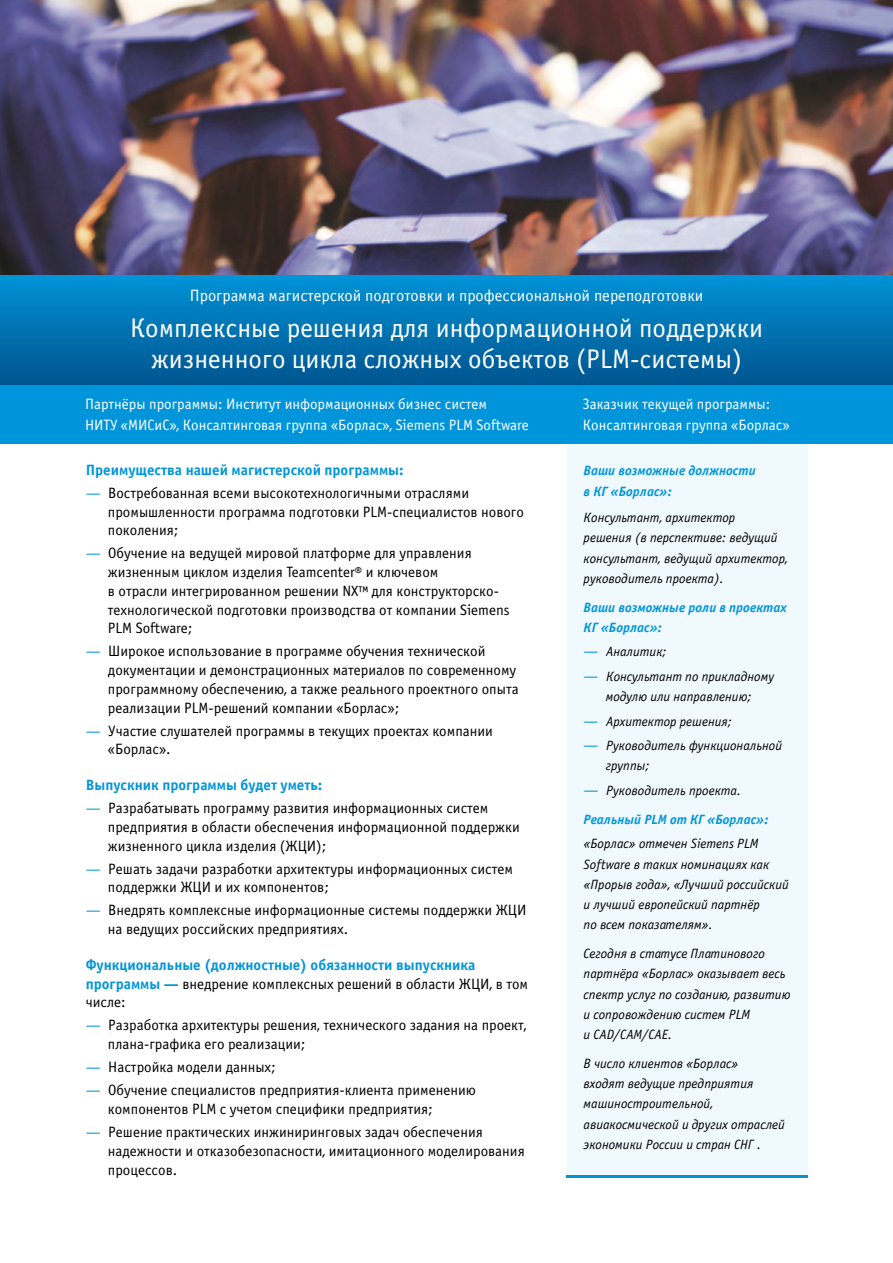
<style>
.page{position:relative;width:893px;height:1263px;background:#fff}
.page>*{position:absolute;margin:0;border:0;box-sizing:border-box;transform-origin:0 0}
.t1{font:27px/31.5px "Officina Sans C";color:#fff;text-align:center}
.t2{font:16.5px "Officina Sans C";color:#fff}
.t3{font:15px/18.8px "Officina Sans C";color:#000}
.t4{font:700 15px/18.8px "Officina Sans C";color:#0095da}
.t5{font:15px/21px "Officina Sans C";color:#fff}
.t6{font:italic 13.5px/20.2px "Officina Sans Book C";color:#000}
.t7{font:italic 13.5px/20.2px "Officina Sans Bold OSC";color:#0095da}
.s1{color:#0095da}
.s2{font-weight:400;color:#000}
.s3{font-family:"Officina Sans C";font-style:normal;font-size:15px;color:#0095da}
</style>
<div class="page">
<img style="left:0;top:0;width:893px;height:275px">
<div style="left:0;top:275px;width:893px;height:112px;background:linear-gradient(to bottom,#0090d3,#005893)"></div>
<div style="left:567px;top:440px;width:240px;height:738px;background:#eff9fe"></div>
<div style="left:0;top:386px;width:893px;height:58px;background:#0095da"></div>
<hr style="left:567px;top:1175px;width:241px;height:3px;background:#0095da">
<p class="t2" style="left:190px;top:286px;width:515px">Программа магистерской подготовки и профессиональной переподготовки</p>
<h1 class="t1" style="left:130px;top:312px;width:634px">Комплексные решения для информационной поддержки жизненного цикла сложных объектов (PLM-системы)</h1>
<p class="t5" style="left:85px;top:394px;width:445px">Партнёры программы: Институт информационных бизнес систем<br>НИТУ «МИСиС», Консалтинговая группа «Борлас», Siemens PLM Software</p>
<p class="t5" style="left:583px;top:394px;width:208px">Заказчик текущей программы:<br>Консалтинговая группа «Борлас»</p>
<p class="t4" style="left:86px;top:461px;width:319px">Преимущества нашей магистерской программы:</p>
<p class="t3" style="left:108px;top:484px;width:418px;text-indent:-22px"><span class="s1">—</span> Востребованная всеми высокотехнологичными отраслями промышленности программа подготовки PLM-специалистов нового поколения;</p>
<p class="t3" style="left:108px;top:544px;width:403px;text-indent:-22px"><span class="s1">—</span> Обучение на ведущей мировой платформе для управления жизненным циклом изделия Teamcenter® и ключевом<br>в отрасли интегрированном решении NX™ для конструкторско&shy;технологической подготовки производства от компании Siemens PLM Software;</p>
<p class="t3" style="left:108px;top:642px;width:412px;text-indent:-22px"><span class="s1">—</span> Широкое использование в программе обучения технической документации и демонстрационных материалов по современному программному обеспечению, а также реального проектного опыта реализации PLM-решений компании «Борлас»;</p>
<p class="t3" style="left:108px;top:721px;width:387px;text-indent:-22px"><span class="s1">—</span> Участие слушателей программы в текущих проектах компании «Борлас».</p>
<p class="t4" style="left:86px;top:776px;width:238px">Выпускник программы будет уметь:</p>
<p class="t3" style="left:108px;top:799px;width:413px;text-indent:-22px"><span class="s1">—</span> Разрабатывать программу развития информационных систем предприятия в области обеспечения информационной поддержки жизненного цикла изделия (ЖЦИ);</p>
<p class="t3" style="left:108px;top:859px;width:407px;text-indent:-22px"><span class="s1">—</span> Решать задачи разработки архитектуры информационных систем поддержки ЖЦИ и их компонентов;</p>
<p class="t3" style="left:108px;top:901px;width:420px;text-indent:-22px"><span class="s1">—</span> Внедрять комплексные информационные системы поддержки ЖЦИ на ведущих российских предприятиях.</p>
<p class="t4" style="left:86px;top:956px;width:444px">Функциональные (должностные) обязанности выпускника программы — <span class="s2">внедрение комплексных решений в области ЖЦИ, в том числе:</span></p>
<p class="t3" style="left:108px;top:1016px;width:420px;text-indent:-22px"><span class="s1">—</span> Разработка архитектуры решения, технического задания на проект, плана-графика его реализации;</p>
<p class="t3" style="left:86px;top:1058px;width:192px"><span class="s1">—</span> Настройка модели данных;</p>
<p class="t3" style="left:108px;top:1081px;width:370px;text-indent:-22px"><span class="s1">—</span> Обучение специалистов предприятия-клиента применению компонентов PLM с учетом специфики предприятия;</p>
<p class="t3" style="left:108px;top:1123px;width:418px;text-indent:-22px"><span class="s1">—</span> Решение практических инжиниринговых задач обеспечения надежности и отказобезопасности, имитационного моделирования процессов.</p>
<p class="t7" style="left:584px;top:461px;width:174px">Ваши возможные должности в КГ «Борлас»:</p>
<p class="t6" style="left:584px;top:508px;width:206px">Консультант, архитектор<br>решения (в перспективе: ведущий консультант, ведущий архитектор, руководитель проекта).</p>
<p class="t7" style="left:584px;top:597px;width:205px">Ваши возможные роли в проектах<br>КГ «Борлас»:</p>
<p class="t6" style="left:584px;top:642px;width:84px"><span class="s3">—</span> Аналитик;</p>
<p class="t6" style="left:584px;top:666px;width:192px;text-align:center"><span class="s3">—</span> Консультант по прикладному модулю или направлению;</p>
<p class="t6" style="left:584px;top:711px;width:150px"><span class="s3">—</span> Архитектор решения;</p>
<p class="t6" style="left:606px;top:736px;width:178px;text-indent:-22px"><span class="s3">—</span> Руководитель функциональной группы;</p>
<p class="t6" style="left:584px;top:780px;width:159px"><span class="s3">—</span> Руководитель проекта.</p>
<p class="t7" style="left:584px;top:809px;width:186px">Реальный PLM от КГ «Борлас»:</p>
<p class="t6" style="left:584px;top:834px;width:207px">«Борлас» отмечен Siemens PLM<br>Software в таких номинациях как «Прорыв года», «Лучший российский и лучший европейский партнёр<br>по всем показателям».</p>
<p class="t6" style="left:584px;top:944px;width:208px">Сегодня в статусе Платинового партнёра «Борлас» оказывает весь спектр услуг по созданию, развитию и сопровождению систем PLM<br>и CAD/CAM/CAE.</p>
<p class="t6" style="left:584px;top:1053px;width:203px">В число клиентов «Борлас»<br>входят ведущие предприятия машиностроительной, авиакосмической и других отраслей экономики России и стран СНГ .</p>
</div>
